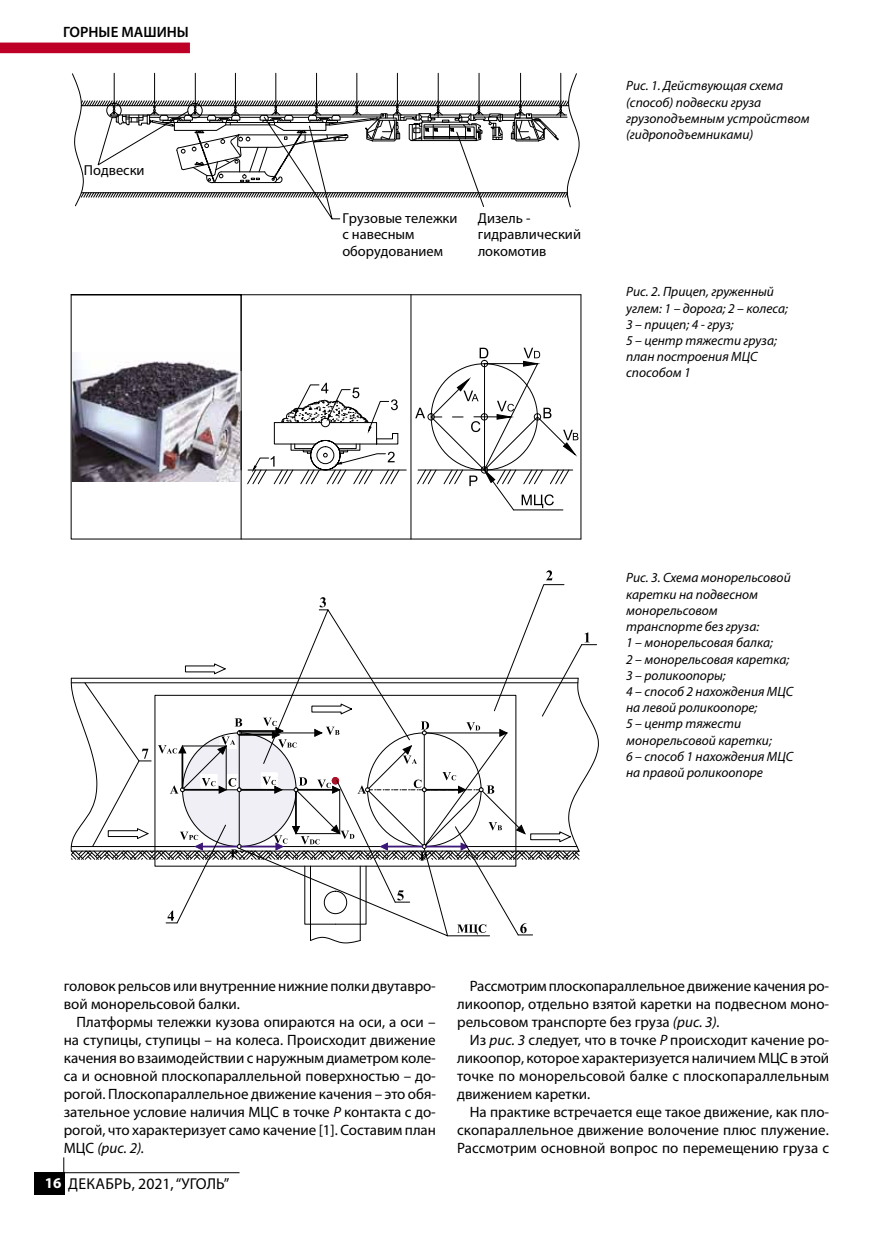
<style>
.page{position:relative;width:893px;height:1234px;background:#fff}
.page>*{position:absolute;margin:0;border:0;box-sizing:border-box;transform-origin:0 0}
.t1{font:15.75px "Myriad Pro";color:#000}
.t2{font:15px/18px "Myriad Pro";color:#000;text-align:justify}
.t3{font:600 15px "Myriad Pro";color:#000}
.t4{font:14.4px/16.5px "Myriad Pro";color:#000}
.t5{font:italic 13.5px/16.2px "Myriad Pro";color:#000}
.s1{font-style:italic}
.s2{font-weight:700;font-size:15px;color:#fff}
</style>
<div class="page">
<svg style="left:70px;top:511px;width:512px;height:29px"></svg>
<svg style="left:70px;top:294px;width:512px;height:217px"></svg>
<svg style="left:70px;top:570px;width:529px;height:373px"></svg>
<svg style="left:72px;top:73px;width:508px;height:147px"></svg>
<div style="left:34px;top:1171px;width:30px;height:23px;background:#000"></div>
<hr style="left:64px;top:1171px;width:176px;height:1px;background:#000">
<svg style="left:63px;top:1157px;width:1px;height:15px"></svg>
<div style="left:0;top:43px;width:190px;height:10px;background:#be0027"></div>
<p class="t3" style="left:63px;top:22px;width:127px">ГОРНЫЕ МАШИНЫ</p>
<p class="t4" style="left:84px;top:161px;width:62px">Подвески</p>
<p class="t4" style="left:342px;top:209px;width:117px">Грузовые тележки с навесным оборудованием</p>
<p class="t4" style="left:478px;top:209px;width:105px">Дизель - гидравлический локомотив</p>
<p class="t5" style="left:626px;top:78px;width:185px">Рис. 1. Действующая схема (способ) подвески груза грузоподъемным устройством (гидроподъемниками)</p>
<p class="t5" style="left:626px;top:283px;width:163px">Рис. 2. Прицеп, груженный углем: 1 – дорога; 2 – колеса;<br>3 – прицеп; 4 - груз;<br>5 – центр тяжести груза; план построения МЦС способом 1</p>
<p class="t5" style="left:626px;top:569px;width:169px">Рис. 3. Схема монорельсовой каретки на подвесном монорельсовом транспорте без груза:<br>1 – монорельсовая балка;<br>2 – монорельсовая каретка;<br>3 – роликоопоры;<br>4 – способ 2 нахождения МЦС на левой роликоопоре;<br>5 – центр тяжести монорельсовой каретки;<br>6 – способ 1 нахождения МЦС на правой роликоопоре</p>
<p class="t2" style="left:64px;top:976px;width:374px">головок рельсов или внутренние нижние полки двутавро&shy;вой монорельсовой балки.</p>
<p class="t2" style="left:64px;top:1012px;width:374px;text-indent:13px">Платформы тележки кузова опираются на оси, а оси – на ступицы, ступицы – на колеса. Происходит движение качения во взаимодействии с наружным диаметром коле&shy;са и основной плоскопараллельной поверхностью – до&shy;рогой. Плоскопараллельное движение качения – это обя&shy;зательное условие наличия МЦС в точке <span class="s1">Р</span> контакта с до&shy;рогой, что характеризует само качение [1]. Составим план МЦС <span class="s1">(рис. 2).</span></p>
<p class="t1" style="left:45px;top:1173px;width:186px"><span class="s2">16</span> ДЕКАБРЬ, 2021, “УГОЛЬ”</p>
<p class="t2" style="left:457px;top:976px;width:374px;text-indent:13px">Рассмотрим плоскопараллельное движение качения ро&shy;ликоопор, отдельно взятой каретки на подвесном моно&shy;рельсовом транспорте без груза <span class="s1">(рис. 3).</span></p>
<p class="t2" style="left:457px;top:1030px;width:374px;text-indent:13px">Из <span class="s1">рис. 3</span> следует, что в точке <span class="s1">Р</span> происходит качение ро&shy;ликоопор, которое характеризуется наличием МЦСв этой точке по монорельсовой балке с плоскопараллельным движением каретки.</p>
<p class="t2" style="left:457px;top:1102px;width:374px;text-indent:13px">На практике встречается еще такое движение, как пло&shy;скопараллельное движение волочение плюс плужение.<br>Рассмотрим основной вопрос по перемещению груза с</p>
</div>
